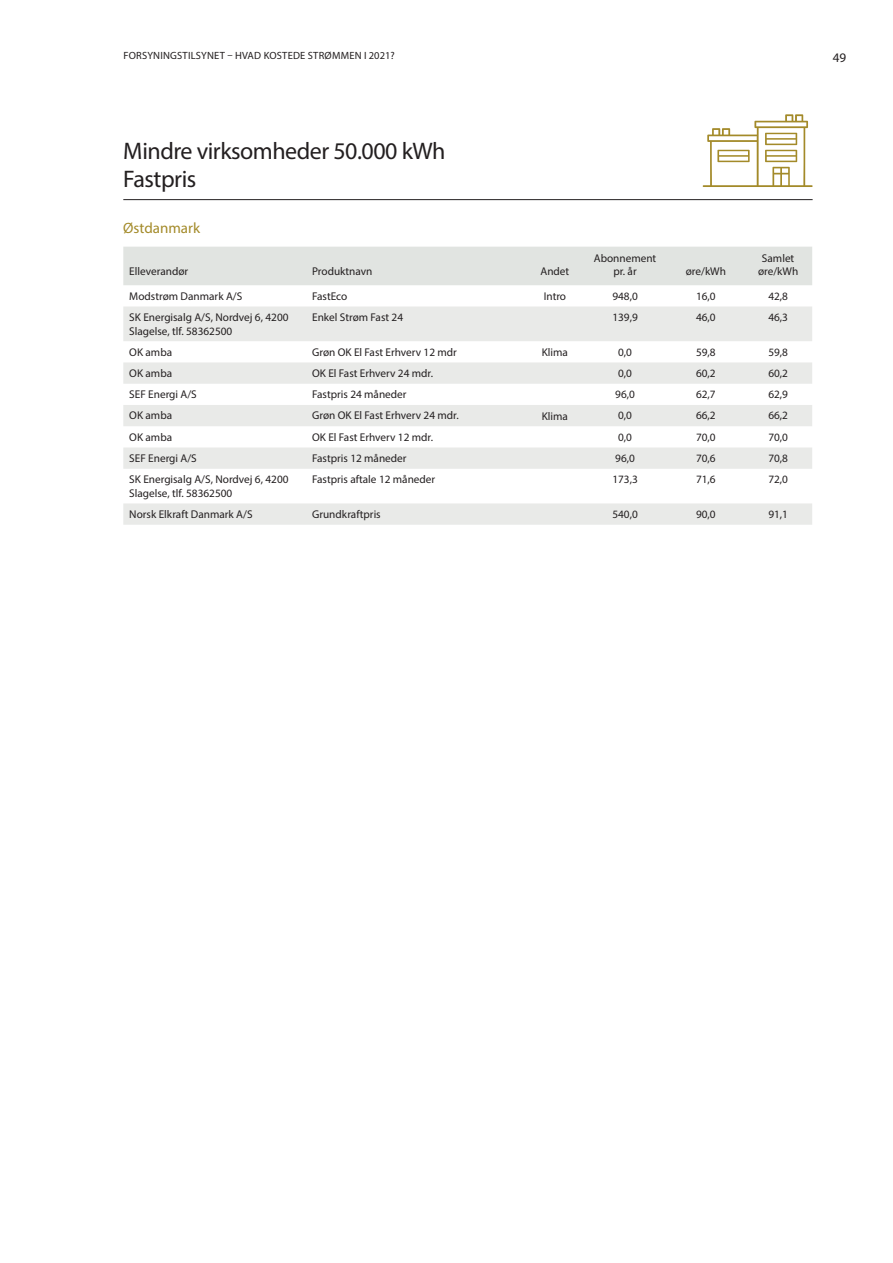
<style>
.page{position:relative;width:893px;height:1263px;background:#fff}
.page>*{position:absolute;margin:0;border:0;box-sizing:border-box;transform-origin:0 0}
.H2_-__16-18{font:24px/27px "Myriad Pro";letter-spacing:-.02em;color:#231f20}
.Brødtekst__10_13{font:15px "Myriad Pro";color:#a38a29}
.t1{font:13.05px "Myriad Pro";color:#231f20}
.Tabel_brød{font:11.25px/14.2px "Myriad Pro";color:#231f20}
.Tabel_header{font:11.25px/13.5px "Myriad Pro";color:#231f20;text-align:center}
.t2{font:10.5px "Myriad Pro";letter-spacing:.02em;color:#231f20}
</style>
<div class="page">
<svg style="left:703px;top:114px;width:110px;height:73px"></svg>
<hr style="left:123px;top:199px;width:690px;height:1px;background:#231f20">
<div style="left:123px;top:247px;width:689px;height:38px;background:#e1e4e1"></div>
<svg style="left:123px;top:306px;width:689px;height:219px;fill:#e9eae8"></svg>
<p class="t2" style="left:123px;top:49px;width:273px">FORSYNINGSTILSYNET – HVAD KOSTEDE STRØMMEN I 2021?</p>
<p class="t1" style="left:833px;top:49px;width:15px">49</p>
<h2 class="H2_-__16-18" style="left:123px;top:138px;width:324px">Mindre virksomheder 50.000 kWh<br>Fastpris</h2>
<p class="Brødtekst__10_13" style="left:123px;top:219px;width:78px">Østdanmark</p>
<p class="Tabel_header" style="left:129px;top:264px;width:60px">Elleverandør</p>
<p class="Tabel_header" style="left:312px;top:264px;width:62px">Produktnavn</p>
<p class="Tabel_header" style="left:540px;top:264px;width:30px">Andet</p>
<p class="Tabel_header" style="left:594px;top:251px;width:64px">Abonnement pr. år</p>
<p class="Tabel_header" style="left:686px;top:264px;width:42px">øre/kWh</p>
<p class="Tabel_header" style="left:758px;top:251px;width:42px">Samlet øre/kWh</p>
<p class="Tabel_brød" style="left:129px;top:289px;width:114px">Modstrøm Danmark A/S</p>
<p class="Tabel_brød" style="left:312px;top:289px;width:37px">FastEco</p>
<p class="Tabel_brød" style="left:544px;top:289px;width:24px">Intro</p>
<p class="Tabel_brød" style="left:612px;top:289px;width:27px">948,0</p>
<p class="Tabel_brød" style="left:696px;top:289px;width:21px">16,0</p>
<p class="Tabel_brød" style="left:768px;top:289px;width:21px">42,8</p>
<p class="Tabel_brød" style="left:129px;top:310px;width:161px">SK Energisalg A/S, Nordvej 6, 4200<br>Slagelse, tlf. 58362500</p>
<p class="Tabel_brød" style="left:312px;top:310px;width:92px">Enkel Strøm Fast 24</p>
<p class="Tabel_brød" style="left:612px;top:310px;width:27px">139,9</p>
<p class="Tabel_brød" style="left:696px;top:310px;width:21px">46,0</p>
<p class="Tabel_brød" style="left:768px;top:310px;width:21px">46,3</p>
<p class="Tabel_brød" style="left:129px;top:345px;width:44px">OK amba</p>
<p class="Tabel_brød" style="left:312px;top:345px;width:146px">Grøn OK El Fast Erhverv 12 mdr</p>
<p class="Tabel_brød" style="left:542px;top:345px;width:28px">Klima</p>
<p class="Tabel_brød" style="left:618px;top:345px;width:15px">0,0</p>
<p class="Tabel_brød" style="left:696px;top:345px;width:21px">59,8</p>
<p class="Tabel_brød" style="left:768px;top:345px;width:21px">59,8</p>
<p class="Tabel_brød" style="left:129px;top:366px;width:44px">OK amba</p>
<p class="Tabel_brød" style="left:312px;top:366px;width:122px">OK El Fast Erhverv 24 mdr.</p>
<p class="Tabel_brød" style="left:618px;top:366px;width:15px">0,0</p>
<p class="Tabel_brød" style="left:696px;top:366px;width:21px">60,2</p>
<p class="Tabel_brød" style="left:768px;top:366px;width:21px">60,2</p>
<p class="Tabel_brød" style="left:129px;top:387px;width:69px">SEF Energi A/S</p>
<p class="Tabel_brød" style="left:312px;top:387px;width:96px">Fastpris 24 måneder</p>
<p class="Tabel_brød" style="left:615px;top:387px;width:21px">96,0</p>
<p class="Tabel_brød" style="left:696px;top:387px;width:21px">62,7</p>
<p class="Tabel_brød" style="left:768px;top:387px;width:21px">62,9</p>
<p class="Tabel_brød" style="left:129px;top:408px;width:44px">OK amba</p>
<p class="Tabel_brød" style="left:312px;top:408px;width:148px">Grøn OK El Fast Erhverv 24 mdr.</p>
<p class="Tabel_brød" style="left:542px;top:409px;width:28px">Klima</p>
<p class="Tabel_brød" style="left:618px;top:408px;width:15px">0,0</p>
<p class="Tabel_brød" style="left:696px;top:408px;width:21px">66,2</p>
<p class="Tabel_brød" style="left:768px;top:408px;width:21px">66,2</p>
<p class="Tabel_brød" style="left:129px;top:430px;width:44px">OK amba</p>
<p class="Tabel_brød" style="left:312px;top:430px;width:122px">OK El Fast Erhverv 12 mdr.</p>
<p class="Tabel_brød" style="left:618px;top:430px;width:15px">0,0</p>
<p class="Tabel_brød" style="left:696px;top:430px;width:21px">70,0</p>
<p class="Tabel_brød" style="left:768px;top:430px;width:21px">70,0</p>
<p class="Tabel_brød" style="left:129px;top:451px;width:69px">SEF Energi A/S</p>
<p class="Tabel_brød" style="left:312px;top:451px;width:96px">Fastpris 12 måneder</p>
<p class="Tabel_brød" style="left:615px;top:451px;width:21px">96,0</p>
<p class="Tabel_brød" style="left:696px;top:451px;width:21px">70,6</p>
<p class="Tabel_brød" style="left:768px;top:451px;width:21px">70,8</p>
<p class="Tabel_brød" style="left:129px;top:472px;width:161px">SK Energisalg A/S, Nordvej 6, 4200<br>Slagelse, tlf. 58362500</p>
<p class="Tabel_brød" style="left:312px;top:472px;width:125px">Fastpris aftale 12 måneder</p>
<p class="Tabel_brød" style="left:612px;top:472px;width:27px">173,3</p>
<p class="Tabel_brød" style="left:696px;top:472px;width:21px">71,6</p>
<p class="Tabel_brød" style="left:768px;top:472px;width:21px">72,0</p>
<p class="Tabel_brød" style="left:129px;top:507px;width:125px">Norsk Elkraft Danmark A/S</p>
<p class="Tabel_brød" style="left:312px;top:507px;width:70px">Grundkraftpris</p>
<p class="Tabel_brød" style="left:612px;top:507px;width:27px">540,0</p>
<p class="Tabel_brød" style="left:696px;top:507px;width:21px">90,0</p>
<p class="Tabel_brød" style="left:768px;top:507px;width:21px">91,1</p>
</div>
